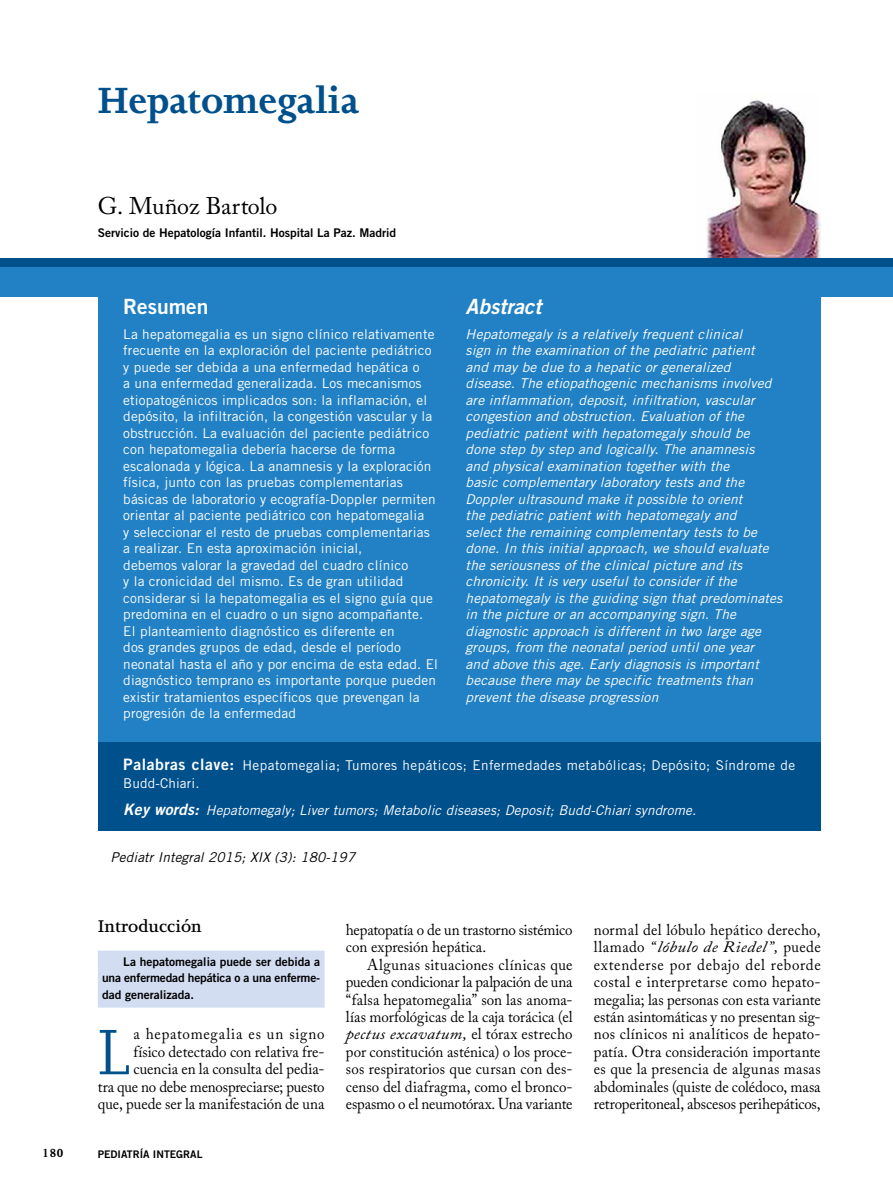
<style>
.page{position:relative;width:893px;height:1191px;background:#fff}
.page>*{position:absolute;margin:0;border:0;box-sizing:border-box;transform-origin:0 0}
.t1{font:73.95px "Joanna MT Std";color:#00508c;scale:.95 1}
.t2{font:700 42px "Joanna MT Std";color:#00508c}
.t3{font:24px "Adobe Caslon Pro";letter-spacing:-.01em;color:#000}
.t4{font:italic 21px "Trade Gothic Bold Two";color:#fff}
.t5{font:21px "Trade Gothic Bold Two";color:#fff}
.t6{font:600 19.5px "Joanna MT Std";color:#000}
.t7{font:15.75px/17.4px "Adobe Caslon Pro";letter-spacing:-.005em;color:#000;text-align:justify;scale:.95 1}
.t8{font:italic 13.5px/16.5px "Trade Gothic";letter-spacing:.01em;color:#fff}
.t9{font:13.5px/16.5px "Trade Gothic";letter-spacing:.01em;color:#fff}
.t10{font:13.5px/18px "Trade Gothic";letter-spacing:.035em;color:#fff}
.t11{font:italic 13.5px "Trade Gothic";letter-spacing:.01em;color:#000}
.t12{font:700 13.5px "Joanna MT Std";color:#000}
.t13{font:12px/16.5px "Trade Gothic Bold Two";color:#000;text-align:justify}
.t14{font:10.5px "Trade Gothic Bold Two";color:#000}
.s1{font-family:"Trade Gothic Bold Two";font-size:15.75px}
.s2{font-style:italic}
</style>
<div class="page">
<img style="left:706px;top:100px;width:115px;height:158px">
<div style="left:98px;top:950px;width:227px;height:57px;background:#d3ddf2"></div>
<div style="left:98px;top:267px;width:723px;height:506px;background:#2281c4"></div>
<div style="left:0;top:267px;width:98px;height:30px;background:#2281c4"></div>
<div style="left:772px;top:267px;width:121px;height:30px;background:#2281c4"></div>
<div style="left:0;top:258px;width:893px;height:9px;background:#00508c"></div>
<div style="left:98px;top:742px;width:723px;height:88px;background:#00508c"></div>
<h2 class="t2" style="left:98px;top:77px;width:263px">Hepatomegalia</h2>
<h3 class="t3" style="left:98px;top:191px;width:181px">G. Muñoz Bartolo</h3>
<p class="t13" style="left:98px;top:224px;width:300px">Servicio de Hepatología Infantil. Hospital La Paz. Madrid</p>
<h3 class="t5" style="left:123px;top:293px;width:87px">Resumen</h3>
<p class="t9" style="left:123px;top:325px;width:316px">La hepatomegalia es un signo clínico relativamente frecuente en la exploración del paciente pediátrico y puede ser debida a una enfermedad hepática o<br>a una enfermedad generalizada. Los mecanismos etiopatogénicos implicados son: la inflamación, el depósito, la infiltración, la congestión vascular y la obstrucción. La evaluación del paciente pediátrico con hepatomegalia debería hacerse de forma escalonada y lógica. La anamnesis y la exploración física, junto con las pruebas complementarias básicas de laboratorio y ecografía-Doppler permiten orientar al paciente pediátrico con hepatomegalia<br>y seleccionar el resto de pruebas complementarias a realizar. En esta aproximación inicial,<br>debemos valorar la gravedad del cuadro clínico<br>y la cronicidad del mismo. Es de gran utilidad considerar si la hepatomegalia es el signo guía que predomina en el cuadro o un signo acompañante.<br>El planteamiento diagnóstico es diferente en<br>dos grandes grupos de edad, desde el período neonatal hasta el año y por encima de esta edad. El diagnóstico temprano es importante porque pueden existir tratamientos específicos que prevengan la progresión de la enfermedad</p>
<h3 class="t4" style="left:466px;top:293px;width:77px">Abstract</h3>
<p class="t8" style="left:466px;top:325px;width:318px">Hepatomegaly is a relatively frequent clinical<br>sign in the examination of the pediatric patient<br>and may be due to a hepatic or generalized disease. The etiopathogenic mechanisms involved are inflammation, deposit, infiltration, vascular congestion and obstruction. Evaluation of the pediatric patient with hepatomegaly should be done step by step and logically. The anamnesis<br>and physical examination together with the<br>basic complementary laboratory tests and the Doppler ultrasound make it possible to orient<br>the pediatric patient with hepatomegaly and<br>select the remaining complementary tests to be done. In this initial approach, we should evaluate the seriousness of the clinical picture and its chronicity. It is very useful to consider if the hepatomegaly is the guiding sign that predominates in the picture or an accompanying sign. The diagnostic approach is different in two large age groups, from the neonatal period until one year<br>and above this age. Early diagnosis is important because there may be specific treatments than prevent the disease progression</p>
<p class="t10" style="left:123px;top:756px;width:673px"><span class="s1">Palabras clave:</span> Hepatomegalia; Tumores hepáticos; Enfermedades metabólicas; Depósito; Síndrome de<br>Budd‑Chiari.</p>
<p class="t8" style="left:123px;top:801px;width:574px"><span class="s1">Key words:</span> Hepatomegaly; Liver tumors; Metabolic diseases; Deposit; Budd-Chiari syndrome.</p>
<p class="t11" style="left:111px;top:849px;width:246px">Pediatr Integral 2015; XIX (3): 180-197</p>
<h3 class="t6" style="left:98px;top:915px;width:106px">Introducción</h3>
<p class="t13" style="left:102px;top:953px;width:220px;text-indent:21px">La hepatomegalia puede ser debida a una enfermedad hepática o a una enferme&shy;dad generalizada.</p>
<h1 class="t1" style="left:98px;top:1012px;width:35px">L</h1>
<p class="t7" style="left:98px;top:1025px;width:240px;text-align:right">a hepatomegalia es un signo<br>físico detectado con relativa fre&shy;cuencia en la consulta del pedia-<br>tra que no debe menospreciarse; puesto que, puede ser la manifestación de una</p>
<p class="t12" style="left:42px;top:1146px;width:23px">180</p>
<p class="t14" style="left:98px;top:1148px;width:106px">PEDIATRÍA INTEGRAL</p>
<p class="t7" style="left:346px;top:920px;width:240px">hepatopatía o de un trastorno sistémico con expresión hepática.</p>
<p class="t7" style="left:346px;top:955px;width:240px;text-indent:21px">Algunas situaciones clínicas que pueden condicionar la palpación de una “falsa hepatomegalia” son las anoma&shy;lías morfológicas de la caja torácica (el <span class="s2">pectus excavatum,</span> el tórax estrecho por constitución asténica) o los proce&shy;sos respiratorios que cursan con des&shy;censo del diafragma, como el bronco&shy;espasmo o el neumotórax. Una variante</p>
<p class="t7" style="left:594px;top:920px;width:240px">normal del lóbulo hepático derecho, llamado <span class="s2">“lóbulo de Riedel”,</span> puede extenderse por debajo del reborde costal e interpretarse como hepato&shy;megalia; las personas con esta variante están asintomáticas y no presentan sig&shy;nos clínicos ni analíticos de hepato&shy;patía. Otra consideración importante es que la presencia de algunas masas abdominales (quiste de colédoco, masa retroperitoneal, abscesos perihepáticos,</p>
</div>
